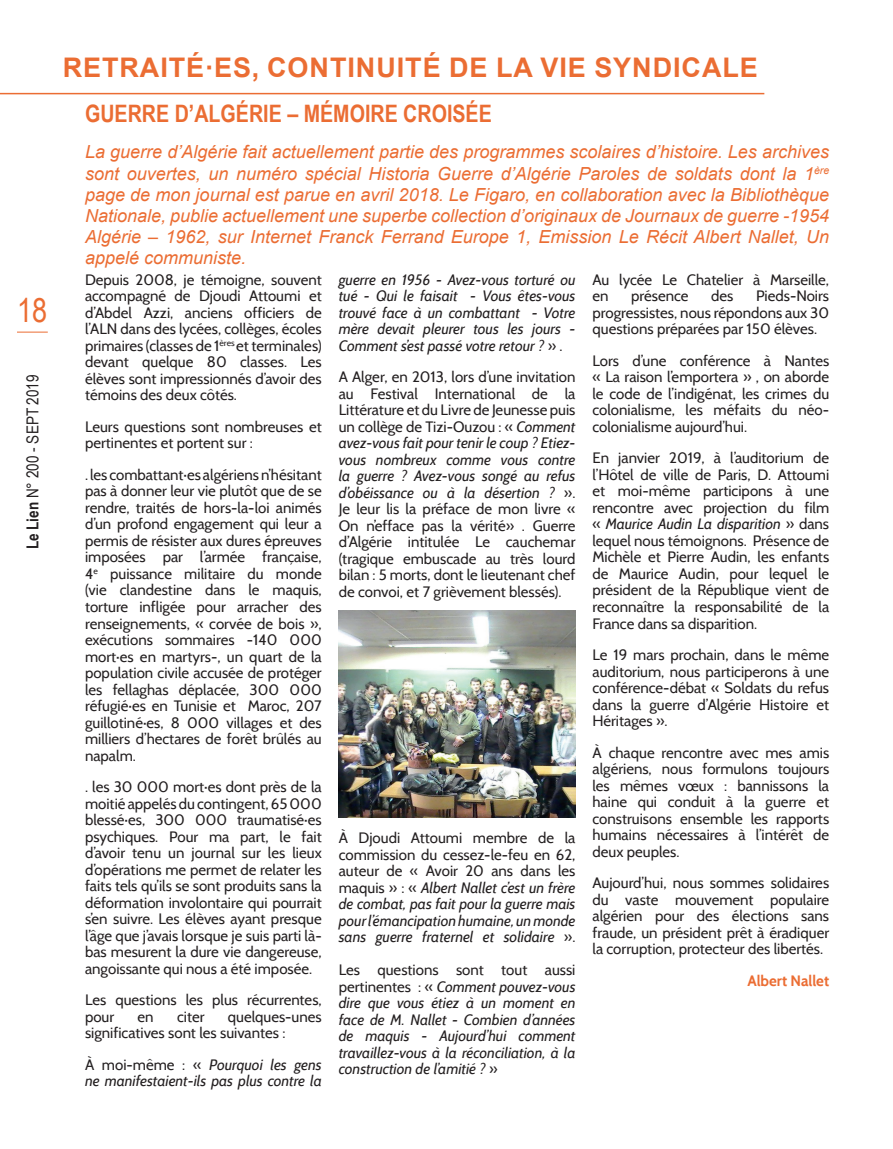
<style>
.page{position:relative;width:893px;height:1149px;background:#fff}
.page>*{position:absolute;margin:0;border:0;box-sizing:border-box;transform-origin:0 0}
.t1{font:33px "Arial Narrow";color:#eb6d33}
.t2{font:700 27px "Arial";letter-spacing:.035em;color:#eb6d33}
.t3{font:700 24px "Arial Narrow";color:#eb6d33}
.t4{font:italic 18px/21px "Arial";color:#eb6d33;text-align:justify}
.t5{font:16.5px "Arial Narrow";color:#231f20}
.t6{font:15px/16.5px "Cabin";color:#231f20;text-align:justify}
.t7{font:italic 15px/16.5px "Cabin";color:#231f20;text-align:justify}
.t8{font:700 15px "Cabin";color:#eb6d33}
.s1{font-weight:700}
.s2{font-style:normal}
.s3{font-style:italic}
</style>
<div class="page">
<hr style="left:0;top:93px;width:764px;height:1px;background:#eb6d33">
<hr style="left:17px;top:332px;width:31px;height:1px;background:#eb6d33">
<img style="left:339px;top:610px;width:236px;height:206px">
<h1 class="t1" style="left:17px;top:286px;width:32px">18</h1>
<p class="t5" style="left:21px;top:549px;width:176px;rotate:-90deg"><span class="s1">Le Lien</span> N° 200 - SEPT 2019</p>
<h2 class="t2" style="left:63px;top:49px;width:697px">RETRAITÉ·ES, CONTINUITÉ DE LA VIE SYNDICALE</h2>
<h3 class="t3" style="left:85px;top:96px;width:408px">GUERRE D’ALGÉRIE – MÉMOIRE CROISÉE</h3>
<p class="t4" style="left:85px;top:142px;width:746px">La guerre d’Algérie fait actuellement partie des programmes scolaires d’histoire. Les archives sont ouvertes, un numéro spécial Historia Guerre d’Algérie Paroles de soldats dont la 1<sup>ère </sup>page de mon journal est parue en avril 2018. Le Figaro, en collaboration avec la Bibliothèque Nationale, publie actuellement une superbe collection d’originaux de Journaux de guerre -1954<br>Algérie – 1962, sur Internet Franck Ferrand Europe 1, Emission Le Récit Albert Nallet, Un appelé communiste.</p>
<p class="t6" style="left:85px;top:271px;width:238px">Depuis 2008, je témoigne, souvent accompagné de Djoudi Attoumi et d’Abdel Azzi, anciens officiers de l’ALN dans des lycées, collèges, écoles primaires (classes de 1<sup>ères</sup> et terminales) devant quelque 80 classes. Les élèves sont impressionnés d’avoir des témoins des deux côtés.</p>
<p class="t6" style="left:85px;top:418px;width:238px">Leurs questions sont nombreuses et pertinentes et portent sur :</p>
<p class="t6" style="left:85px;top:466px;width:238px">. les combattant·es algériens n’hésitant pas à donner leur vie plutôt que de se rendre, traités de hors-la-loi animés d’un profond engagement qui leur a permis de résister aux dures épreuves imposées par l’armée française, 4<sup>e</sup> puissance militaire du monde (vie clandestine dans le maquis, torture infligée pour arracher des renseignements, « corvée de bois », exécutions sommaires -140 000 mort·es en martyrs-, un quart de la population civile accusée de protéger les fellaghas déplacée, 300 000 réfugié·es en Tunisie et Maroc, 207 guillotiné·es, 8 000 villages et des milliers d’hectares de forêt brûlés au napalm.</p>
<p class="t6" style="left:85px;top:778px;width:238px">. les 30 000 mort·es dont près de la moitié appelés du contingent, 65 000 blessé·es, 300 000 traumatisé·es psychiques. Pour ma part, le fait d’avoir tenu un journal sur les lieux d’opérations me permet de relater les faits tels qu’ils se sont produits sans la déformation involontaire qui pourrait s’en suivre. Les élèves ayant presque l’âge que j’avais lorsque je suis parti là&shy;bas mesurent la dure vie dangereuse, angoissante qui nous a été imposée.</p>
<p class="t6" style="left:85px;top:991px;width:238px">Les questions les plus récurrentes, pour</p>
<p class="t6" style="left:592px;top:271px;width:238px">Au lycée Le Chatelier à Marseille, en</p>
<p class="t7" style="left:339px;top:271px;width:238px">guerre en 1956 - Avez-vous torturé ou tué - Qui le faisait - Vous êtes-vous trouvé face à un combattant - Votre mère devait pleurer tous les jours - Comment s’est passé votre retour ? <span class="s2">» .</span></p>
<p class="t6" style="left:339px;top:368px;width:238px">A Alger, en 2013, lors d’une invitation au Festival International de la Littérature et du Livre de Jeunesse puis un collège de Tizi-Ouzou : « <span class="s3">Comment avez-vous fait pour tenir le coup ? Etiez&shy;vous nombreux comme vous contre la guerre ? Avez-vous songé au refus d’obéissance ou à la désertion ?</span> ».<br>Je leur lis la préface de mon livre « On n’efface pas la vérité» . Guerre d’Algérie intitulée Le cauchemar (tragique embuscade au très lourd bilan : 5 morts, dont le lieutenant chef de convoi, et 7 grièvement blessés).</p>
<p class="t6" style="left:592px;top:287px;width:238px;text-indent:164px">Pieds-Noirs progressistes, nous répondons aux 30 questions préparées par 150 élèves.</p>
<p class="t6" style="left:592px;top:352px;width:238px">Lors d’une conférence à Nantes « La raison l’emportera » , on aborde le code de l’indigénat, les crimes du colonialisme, les méfaits du néo&shy;colonialisme aujourd’hui.</p>
<p class="t6" style="left:592px;top:449px;width:238px">En janvier 2019, à l’auditorium de l’Hôtel de ville de Paris, D. Attoumi et moi-même participons à une rencontre avec projection du film « <span class="s3">Maurice Audin La disparition</span> » dans lequel nous témoignons. Présence de Michèle et Pierre Audin, les enfants de Maurice Audin, pour lequel le président de la République vient de reconnaître la responsabilité de la France dans sa disparition.</p>
<p class="t6" style="left:592px;top:646px;width:238px">Le 19 mars prochain, dans le même auditorium, nous participerons à une conférence-débat « Soldats du refus dans la guerre d’Algérie Histoire et Héritages ».</p>
<p class="t6" style="left:592px;top:743px;width:238px">À chaque rencontre avec mes amis algériens, nous formulons toujours les mêmes vœux : bannissons la haine qui conduit à la guerre et construisons ensemble les rapports humains nécessaires à l’intérêt de deux peuples.</p>
<p class="t6" style="left:592px;top:874px;width:238px">Aujourd’hui, nous sommes solidaires du vaste mouvement populaire algérien pour des élections sans fraude, un président prêt à éradiquer la corruption, protecteur des libertés.</p>
<p class="t8" style="left:747px;top:971px;width:83px">Albert Nallet</p>
<p class="t6" style="left:631px;top:287px;width:59px">présence</p>
<p class="t6" style="left:711px;top:287px;width:24px">des</p>
<p class="t7" style="left:339px;top:829px;width:238px"><span class="s2">À Djoudi Attoumi membre de la commission du cessez-le-feu en 62, auteur de « Avoir 20 ans dans les maquis » : «</span> Albert Nallet c’est un frère de combat, pas fait pour la guerre mais pour l’émancipation humaine, un monde sans guerre fraternel et solidaire <span class="s2">».</span></p>
<p class="t7" style="left:339px;top:961px;width:238px"><span class="s2">Les questions sont tout aussi pertinentes : «</span> Comment pouvez-vous dire que vous étiez à un moment en face de M. Nallet - Combien d’années de maquis - Aujourd’hui comment travaillez-vous à la réconciliation, à la construction de l’amitié ? <span class="s2">»</span></p>
<p class="t6" style="left:85px;top:1007px;width:238px;text-indent:143px">quelques-unes significatives sont les suivantes :</p>
<p class="t7" style="left:85px;top:1055px;width:238px"><span class="s2">À moi-même : «</span> Pourquoi les gens ne manifestaient-ils pas plus contre la</p>
<p class="t6" style="left:138px;top:1007px;width:18px">en</p>
<p class="t6" style="left:177px;top:1007px;width:29px">citer</p>
</div>
